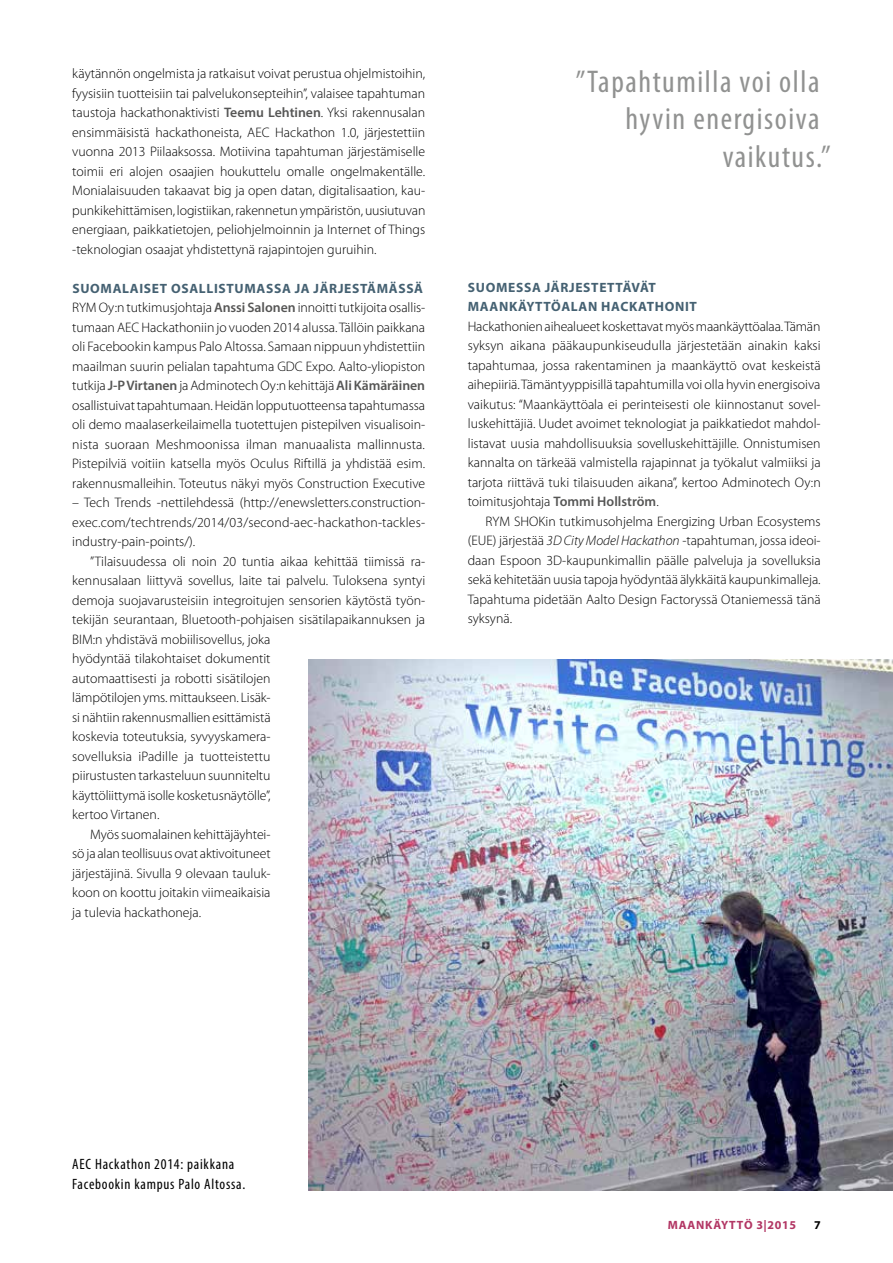
<style>
.page{position:relative;width:893px;height:1263px;background:#fff}
.page>*{position:absolute;margin:0;border:0;box-sizing:border-box;transform-origin:0 0}
.t1{font:condensed 31.5px "Myriad Pro";letter-spacing:.05em;color:#919291}
.t2{font:condensed 15px/19.5px "Myriad Pro";letter-spacing:.05em;color:#000}
.t3{font:300 13.8px/19.5px "Myriad Pro";color:#000;text-align:justify}
.t4{font:700 13.5px/19.5px "Myriad Pro";letter-spacing:.05em;color:#456172}
.t5{font:700 12px "Myriad Pro";letter-spacing:.07em;color:#b23664}
.t6{font:700 12px "Myriad Pro";color:#000}
.s1{font-weight:600;color:#565655}
.s2{font-style:italic}
</style>
<div class="page">
<img style="left:309px;top:659px;width:584px;height:532px">
<p class="t3" style="left:72px;top:64px;width:355px">käytä nnön ongelmista ja ratkaisut voivat perustua ohjelmistoihin, fyysisiin tuotteisiin tai palvelukonsepteihin”, valaisee tapahtuman taustoja hackathonaktivisti <span class="s1">Teemu Lehtinen</span>. Yksi rakennusalan ensimmäisistä hackathoneista, AEC Hackathon 1.0, järjestettiin vuonna 2013 Piilaaksossa. Motiivina tapahtuman järjestämiselle toimii eri alojen osaajien houkuttelu omalle ongelmakentälle.<br>Monialaisuuden takaavat big ja open datan, digitalisaation, kau&shy;punkikehittämisen, logistiikan, rakennetun ympäristön, uusiutuvan energiaan, paikkatietojen, peliohjelmoinnin ja Internet of Things -teknologian osaajat yhdistettynä rajapintojen guruihin.</p>
<p class="t4" style="left:72px;top:278px;width:352px">SUOMALAISET OSALLISTUMASSA JA JÄRJESTÄMÄSSÄ</p>
<p class="t3" style="left:72px;top:298px;width:354px">RYM Oy:n tutkimusjohtaja <span class="s1">Anssi Salonen</span> innoitti tutkijoita osallis&shy;tumaan AEC Hackathoniin jo vuoden 2014 alussa. Tällöin paikkana oli Facebookin kampus Palo Altossa. Samaan nippuun yhdistettiin maailman suurin pelialan tapahtuma GDC Expo. Aalto-yliopiston tutkija <span class="s1">J-P Virtanen</span> ja Adminotech Oy:n kehittäjä <span class="s1">Ali Kämäräinen </span>osallistuivat tapahtumaan. Heidän lopputuotteensa tapahtumassa oli demo maalaserkeilaimella tuotettujen pistepilven visualisoin&shy;nista suoraan Meshmoonissa ilman manuaalista mallinnusta.<br>Pistepilviä voitiin katsella myös Oculus Riftillä ja yhdistää esim. rakennusmalleihin. Toteutus näkyi myös Construction Executive</p>
<p class="t3" style="left:72px;top:493px;width:354px">– Tech Trends -nettilehdessä (http://enewsletters.construction&shy;exec.com/techtrends/2014/03/second-aec-hackathon-tackles&shy;industry-pain-points/).</p>
<p class="t3" style="left:90px;top:552px;width:337px">”Tilaisuudessa oli noin 20 tuntia aikaa kehittää tiimissä ra-</p>
<p class="t3" style="left:72px;top:571px;width:354px">kennusalaan liittyvä sovellus, laite tai palvelu. Tuloksena syntyi</p>
<p class="t3" style="left:72px;top:591px;width:354px">demoja suojavarusteisiin integroitujen sensorien käytöstä työn-</p>
<p class="t3" style="left:72px;top:610px;width:354px">tekijän seurantaan, Bluetooth-pohjaisen sisätilapaikannuksen ja</p>
<p class="t3" style="left:72px;top:630px;width:200px">BIM:n yhdistävä mobiilisovellus, joka</p>
<p class="t3" style="left:72px;top:649px;width:200px">hyödyntää tilakohtaiset dokumentit</p>
<p class="t3" style="left:72px;top:669px;width:200px">automaattisesti ja robotti sisätilojen</p>
<p class="t3" style="left:72px;top:688px;width:200px">lämpötilojen yms. mittaukseen. Lisäk-</p>
<p class="t3" style="left:72px;top:708px;width:200px">si nähtiin rakennusmallien esittämistä</p>
<p class="t3" style="left:72px;top:727px;width:200px">koskevia toteutuksia, syvyyskamera-</p>
<p class="t3" style="left:72px;top:747px;width:200px">sovelluksia iPadille ja tuotteistettu</p>
<p class="t3" style="left:72px;top:766px;width:200px">piirustusten tarkasteluun suunniteltu</p>
<p class="t3" style="left:72px;top:786px;width:200px">käyttöliittymä isolle kosketusnäytölle”,</p>
<p class="t3" style="left:72px;top:805px;width:89px">kertoo Virtanen.</p>
<p class="t3" style="left:90px;top:825px;width:182px">Myös suomalainen kehittäjäyhtei-</p>
<p class="t3" style="left:72px;top:844px;width:200px">sö ja alan teollisuus ovat aktivoituneet</p>
<p class="t3" style="left:72px;top:864px;width:200px">järjestäjinä. Sivulla 9 olevaan tauluk-</p>
<p class="t3" style="left:72px;top:883px;width:200px">koon on koottu joitakin viimeaikaisia</p>
<p class="t3" style="left:72px;top:903px;width:130px">ja tulevia hackathoneja.</p>
<h1 class="t1" style="left:576px;top:62px;width:245px">”Tapahtumilla voi olla</h1>
<h1 class="t1" style="left:625px;top:100px;width:196px">hyvin energisoiva</h1>
<h1 class="t1" style="left:723px;top:137px;width:109px">vaikutus.”</h1>
<p class="t4" style="left:468px;top:277px;width:231px">SUOMESSA JÄRJESTETTÄVÄT<br>MAANKÄYTTÖALAN HACKATHONIT</p>
<p class="t3" style="left:468px;top:317px;width:354px">Hackathonien aihealueet koskettavat myös maankäyttöalaa. Tämän syksyn aikana pääkaupunkiseudulla järjestetään ainakin kaksi tapahtumaa, jossa rakentaminen ja maankäyttö ovat keskeistä aihepiiriä. Tämäntyyppisillä tapahtumilla voi olla hyvin energisoiva vaikutus: “Maankäyttöala ei perinteisesti ole kiinnostanut sovel&shy;luskehittäjiä. Uudet avoimet teknologiat ja paikkatiedot mahdol&shy;listavat uusia mahdollisuuksia sovelluskehittäjille. Onnistumisen kannalta on tärkeää valmistella rajapinnat ja työkalut valmiiksi ja tarjota riittävä tuki tilaisuuden aikana”, kertoo Adminotech Oy:n toimitusjohtaja <span class="s1">Tommi Hollström</span>.</p>
<p class="t3" style="left:468px;top:512px;width:354px;text-indent:18px">RYM SHOKin tutkimusohjelma Energizing Urban Ecosystems (EUE) järjestää <span class="s2">3D City Model Hackathon</span> -tapahtuman, jossa ideoi&shy;daan Espoon 3D-kaupunkimallin päälle palveluja ja sovelluksia sekä kehitetään uusia tapoja hyödyntää älykkäitä kaupunkimalleja.<br>Tapahtuma pidetään Aalto Design Factoryssä Otaniemessä tänä syksynä.</p>
<p class="t2" style="left:72px;top:1154px;width:175px">AEC Hackathon 2014: paikkana<br>Facebookin kampus Palo Altossa.</p>
<p class="t5" style="left:668px;top:1217px;width:130px">MAANKÄYTTÖ 3|2015</p>
<p class="t6" style="left:814px;top:1217px;width:8px">7</p>
</div>
